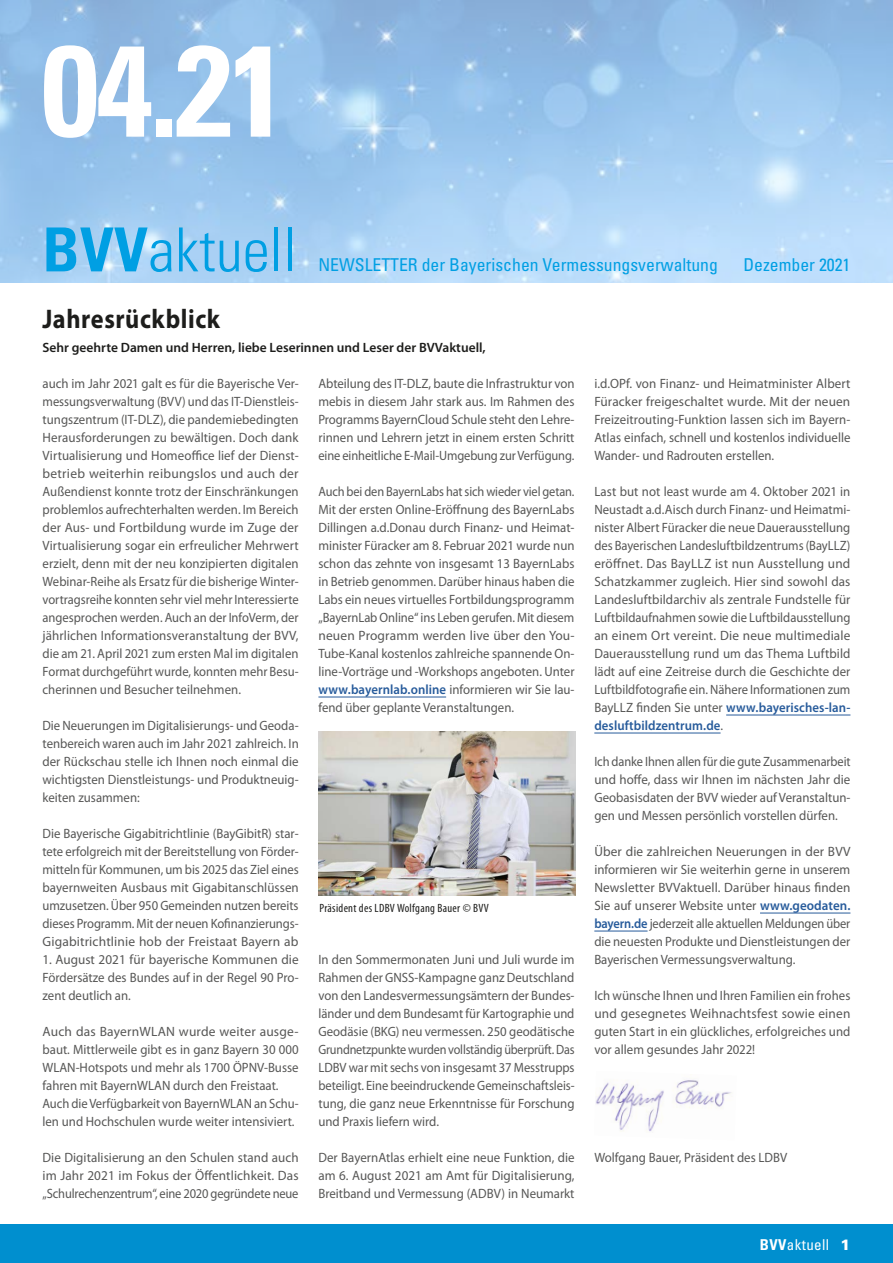
<style>
.page{position:relative;width:893px;height:1263px;background:#fff}
.page>*{position:absolute;margin:0;border:0;box-sizing:border-box;transform-origin:0 0}
.t1{font:700 condensed 129.15px "Univers";color:#fff}
.t2{font:300 condensed 60.75px "Univers";color:#009fe3}
.Überschrift{font:700 27px "Myriad Pro";letter-spacing:.025em;color:#1d1d1b;scale:.9 1}
.t3{font:condensed 17.7px "Univers";color:#009fe3}
.t4{font:condensed 15px "Univers";letter-spacing:.025em;color:#fff}
.t5{font:900 15px "Univers CE";color:#fff}
.Fließtext{font:13.5px/18px "Myriad Pro";color:#575756;text-align:justify;scale:.95 1}
.Fließtext-2{font:13.5px/18px "Myriad Pro";color:#575756;text-align:justify;scale:.92 1}
.Fließtext-3{font:13.5px/18px "Myriad Pro";color:#575756;text-align:justify}
.Fließtext-4{font:13.5px/18px "Myriad Pro";color:#575756;text-align:justify;scale:.96 1}
.Fließtext-5{font:13.5px/18px "Myriad Pro";color:#575756;text-align:justify;scale:.94 1}
.Fließtext-6{font:13.5px/18px "Myriad Pro";color:#575756;scale:.93 1}
.Fließtext-7{font:600 13.5px "Myriad Pro";color:#1d1d1b}
.Bildunterschrift{font:condensed 12px "Myriad Pro";letter-spacing:.025em;color:#1d1d1b}
.s1{font-weight:700}
.s2{font-weight:600;color:#275b9b}
</style>
<div class="page">
<img style="left:0;top:0;width:893px;height:282px">
<div style="left:0;top:1225px;width:893px;height:38px;background:#008fcf"></div>
<hr style="left:318px;top:697px;width:128px;height:1px;background:#275b9b">
<hr style="left:726px;top:715px;width:124px;height:1px;background:#275b9b">
<hr style="left:594px;top:733px;width:127px;height:1px;background:#275b9b">
<hr style="left:760px;top:913px;width:90px;height:1px;background:#275b9b">
<hr style="left:594px;top:931px;width:54px;height:1px;background:#275b9b">
<img style="left:319px;top:731px;width:256px;height:164px">
<img style="left:595px;top:1080px;width:137px;height:52px">
<p class="t1" style="left:41px;top:11px;width:247px">04.21</p>
<p class="t2" style="left:43px;top:213px;width:256px"><span class="s1">BVV</span>aktuell</p>
<p class="t3" style="left:318px;top:254px;width:401px">NEWSLETTER der Bayerischen Vermessungsverwaltung</p>
<p class="t3" style="left:743px;top:254px;width:109px">Dezember 2021</p>
<p class="Überschrift" style="left:43px;top:302px;width:199px">Jahresrückblick</p>
<p class="Fließtext-7" style="left:43px;top:339px;width:445px">Sehr geehrte Damen und Herren, liebe Leserinnen und Leser der BVVaktuell,</p>
<p class="Fließtext" style="left:43px;top:374px;width:271px">auch im Jahr 2021 galt es für die Bayerische Ver&shy;messungsverwaltung (BVV) und das IT-Dienstleis&shy;tungszentrum (IT-DLZ), die pandemiebedingten Herausforderungen zu bewältigen. Doch dank Virtualisierung und Homeoffice lief der Dienst&shy;betrieb weiterhin reibungslos und auch der Außendienst konnte trotz der Einschränkungen problemlos aufrechterhalten werden. Im Bereich der Aus- und Fortbildung wurde im Zuge der Virtualisierung sogar ein erfreulicher Mehrwert erzielt, denn mit der neu konzipierten digitalen Webinar-Reihe als Ersatz für die bisherige Winter&shy;vortragsreihe konnten sehr viel mehr Interessierte angesprochen werden. Auch an der InfoVerm, der jährlichen Informationsveranstaltung der BVV, die am 21. April 2021 zum ersten Mal im digitalen Format durchgeführt wurde, konnten mehr Besu&shy;cherinnen und Besucher teilnehmen.</p>
<p class="Fließtext-5" style="left:43px;top:716px;width:274px">Die Neuerungen im Digitalisierungs- und Geoda&shy;tenbereich waren auch im Jahr 2021 zahlreich. In der Rückschau stelle ich Ihnen noch einmal die wichtigsten Dienstleistungs- und Produktneuig&shy;keiten zusammen:</p>
<p class="Fließtext" style="left:43px;top:824px;width:271px">Die Bayerische Gigabitrichtlinie (BayGibitR) star&shy;tete erfolgreich mit der Bereitstellung von Förder&shy;mitteln für Kommunen, um bis 2025 das Ziel eines bayernweiten Ausbaus mit Gigabitanschlüssen umzusetzen. Über 950 Gemeinden nutzen bereits dieses Programm. Mit der neuen Kofinanzierungs-</p>
<p class="Fließtext-3" style="left:43px;top:932px;width:257px">Gigabitrichtlinie hob der Freistaat Bayern ab</p>
<p class="Fließtext-3" style="left:43px;top:950px;width:258px">1. August 2021 für bayerische Kommunen die Fördersätze des Bundes auf in der Regel 90 Pro&shy;zent deutlich an.</p>
<p class="Fließtext-3" style="left:43px;top:1022px;width:258px">Auch das BayernWLAN wurde weiter ausge&shy;baut. Mittlerweile gibt es in ganz Bayern 30 000<br>WLAN-Hotspots und mehr als 1700 ÖPNV-Busse fahren mit BayernWLAN durch den Freistaat.</p>
<p class="Fließtext-6" style="left:43px;top:1094px;width:277px">Auch die Verfügbarkeit von BayernWLAN an Schu&shy;len und Hochschulen wurde weiter intensiviert.</p>
<p class="Fließtext-3" style="left:43px;top:1148px;width:258px">Die Digitalisierung an den Schulen stand auch im Jahr 2021 im Fokus der Öffentlichkeit. Das „Schulrechenzentrum“, eine 2020 gegründete neue</p>
<p class="Fließtext" style="left:318px;top:374px;width:271px">Abteilung des IT-DLZ, baute die Infrastruktur von mebis in diesem Jahr stark aus. Im Rahmen des Programms BayernCloud Schule steht den Lehre&shy;rinnen und Lehrern jetzt in einem ersten Schritt eine einheitliche E-Mail-Umgebung zur Verfügung.</p>
<p class="Fließtext-2" style="left:318px;top:482px;width:280px">Auch bei den BayernLabs hat sich wieder viel getan.<br>Mit der ersten Online-Eröffnung des BayernLabs Dillingen a.d.Donau durch Finanz- und Heimat&shy;minister Füracker am 8. Februar 2021 wurde nun schon das zehnte von insgesamt 13 BayernLabs in Betrieb genommen. Darüber hinaus haben die Labs ein neues virtuelles Fortbildungsprogramm „BayernLab Online“ ins Leben gerufen. Mit diesem neuen Programm werden live über den You-Tube-Kanal kostenlos zahlreiche spannende On&shy;line-Vorträge und -Workshops angeboten. Unter <span class="s2">www.bayernlab.online</span> informieren wir Sie lau&shy;fend über geplante Veranstaltungen.</p>
<p class="Bildunterschrift" style="left:319px;top:901px;width:171px">Präsident des LDBV Wolfgang Bauer © BVV</p>
<p class="Fließtext" style="left:318px;top:950px;width:271px">In den Sommermonaten Juni und Juli wurde im Rahmen der GNSS-Kampagne ganz Deutschland von den Landesvermessungsämtern der Bundes&shy;länder und dem Bundesamt für Kartographie und Geodäsie (BKG) neu vermessen. 250 geodätische Grundnetzpunkte wurden vollständig überprüft. Das LDBV war mit sechs von insgesamt 37 Messtrupps beteiligt. Eine beeindruckende Gemeinschaftsleis&shy;tung, die ganz neue Erkenntnisse für Forschung und Praxis liefern wird.</p>
<p class="Fließtext-4" style="left:318px;top:1148px;width:268px">Der BayernAtlas erhielt eine neue Funktion, die am 6. August 2021 am Amt für Digitalisierung, Breitband und Vermessung (ADBV) in Neumarkt</p>
<p class="Fließtext-4" style="left:594px;top:374px;width:268px">i.d.OPf. von Finanz- und Heimatminister Albert Füracker freigeschaltet wurde. Mit der neuen Freizeitrouting-Funktion lassen sich im Bayern-Atlas einfach, schnell und kostenlos individuelle Wander- und Radrouten erstellen.</p>
<p class="Fließtext" style="left:594px;top:482px;width:271px">Last but not least wurde am 4. Oktober 2021 in Neustadt a.d.Aisch durch Finanz- und Heimatmi&shy;nister Albert Füracker die neue Dauerausstellung des Bayerischen Landesluftbildzentrums (BayLLZ) eröffnet. Das BayLLZ ist nun Ausstellung und Schatzkammer zugleich. Hier sind sowohl das Landesluftbildarchiv als zentrale Fundstelle für Luftbildaufnahmen sowie die Luftbildausstellung an einem Ort vereint. Die neue multimediale Dauerausstellung rund um das Thema Luftbild lädt auf eine Zeitreise durch die Geschichte der Luftbildfotografie ein. Nähere Informationen zum BayLLZ finden Sie unter <span class="s2">www.bayerisches-lan&shy;desluftbildzentrum.de</span>.</p>
<p class="Fließtext-2" style="left:594px;top:752px;width:280px">Ich danke Ihnen allen für die gute Zusammenarbeit und hoffe, dass wir Ihnen im nächsten Jahr die Geobasisdaten der BVV wieder auf Veranstaltun&shy;gen und Messen persönlich vorstellen dürfen.</p>
<p class="Fließtext-3" style="left:594px;top:842px;width:258px">Über die zahlreichen Neuerungen in der BVV informieren wir Sie weiterhin gerne in unserem Newsletter BVVaktuell. Darüber hinaus finden Sie auf unserer Website unter <span class="s2">www.geodaten. bayern.de</span> jederzeit alle aktuellen Meldungen über die neuesten Produkte und Dienstleistungen der Bayerischen Vermessungsverwaltung.</p>
<p class="Fließtext" style="left:594px;top:986px;width:271px">Ich wünsche Ihnen und Ihren Familien ein frohes und gesegnetes Weihnachtsfest sowie einen guten Start in ein glückliches, erfolgreiches und vor allem gesundes Jahr 2022!</p>
<p class="Fließtext" style="left:594px;top:1148px;width:205px">Wolfgang Bauer, Präsident des LDBV</p>
<p class="t4" style="left:760px;top:1235px;width:71px"><span class="s1">BVV</span>aktuell</p>
<p class="t5" style="left:840px;top:1236px;width:12px">1</p>
</div>
